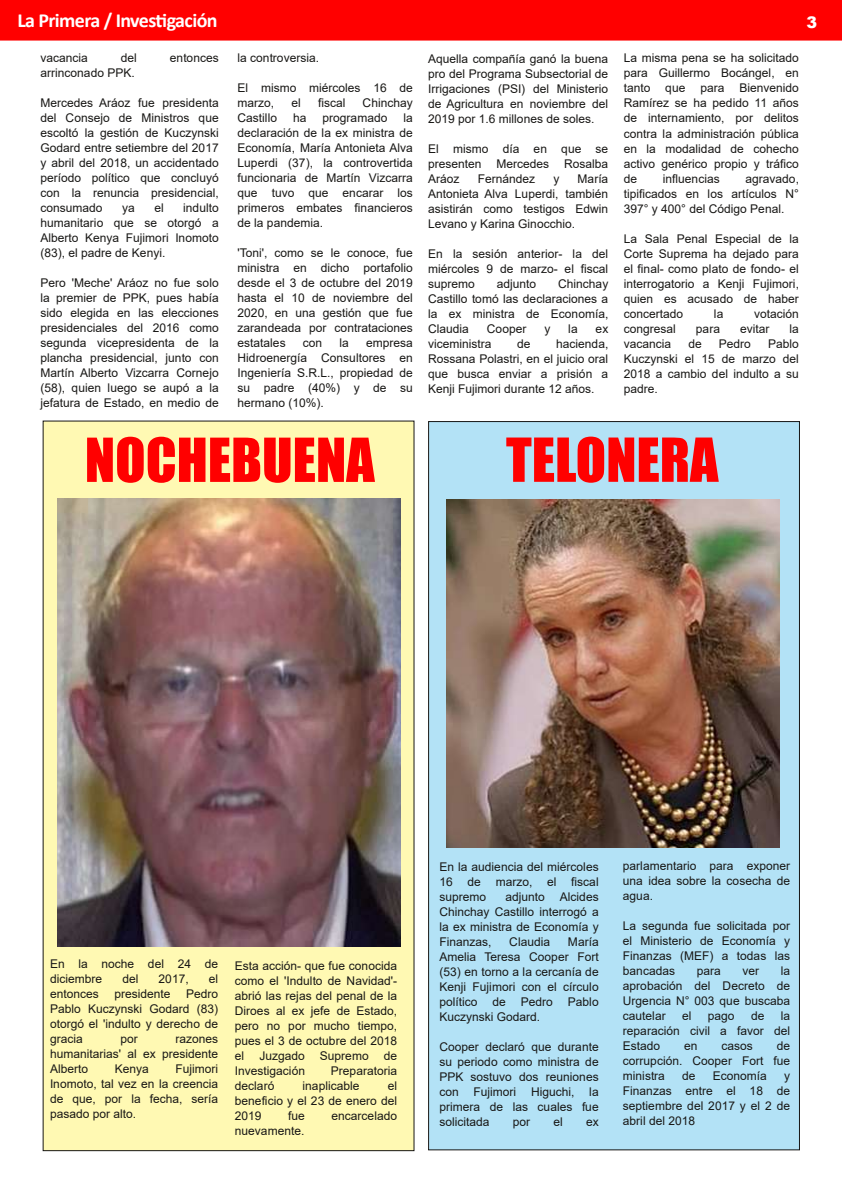
<style>
.page{position:relative;width:842px;height:1191px;background:#fff}
.page>*{position:absolute;margin:0;border:0;box-sizing:border-box;transform-origin:0 0}
.t1{font:56px "Impact";color:#f00}
.t2{font:700 20px "Calibri";letter-spacing:-.03em;color:#fff}
.t3{font:900 16px "Arial";color:#fff}
.t4{font:12px/15px "Arial";color:#181715;text-align:justify}
</style>
<div class="page">
<div style="left:0;top:0;width:841px;height:40px;background:#f00"></div>
<div style="left:0;top:0;width:842px;height:41px;border:1px solid #f00"></div>
<div style="left:429px;top:421px;width:370px;height:728px;background:#b3e2f6"></div>
<div style="left:43px;top:421px;width:371px;height:729px;background:#fff9b3"></div>
<img style="left:447px;top:499px;width:333px;height:349px">
<img style="left:57px;top:498px;width:344px;height:448px">
<h2 class="t2" style="left:17px;top:12px;width:202px">La Primera / Investigación</h2>
<h3 class="t3" style="left:806px;top:10px;width:12px">3</h3>
<p class="t4" style="left:40px;top:50px;width:49px">vacancia</p>
<p class="t4" style="left:121px;top:50px;width:18px">del</p>
<p class="t4" style="left:170px;top:50px;width:50px">entonces</p>
<p class="t4" style="left:40px;top:65px;width:96px">arrinconado PPK.</p>
<p class="t4" style="left:40px;top:95px;width:180px">Mercedes Aráoz fue presidenta del Consejo de Ministros que escoltó la gestión de Kuczynski Godard entre setiembre del 2017 y abril del 2018, un accidentado período político que concluyó con la renuncia presidencial, consumado</p>
<p class="t4" style="left:238px;top:50px;width:83px">la controversia.</p>
<p class="t4" style="left:238px;top:80px;width:177px">El mismo miércoles 16 de marzo,</p>
<p class="t4" style="left:624px;top:51px;width:177px">La misma pena se ha solicitado para Guillermo Bocángel, en tanto que para Bienvenido Ramírez se ha pedido 11 años de internamiento, por delitos contra la administración pública en la modalidad de cohecho activo genérico propio y tráfico de</p>
<p class="t4" style="left:428px;top:51px;width:182px">Aquella compañía ganó la buena pro del Programa Subsectorial de Irrigaciones (PSI) del Ministerio de Agricultura en noviembre del 2019 por 1.6 millones de soles.</p>
<p class="t4" style="left:428px;top:141px;width:182px">El mismo día en que se presenten Mercedes Rosalba Aráoz</p>
<p class="t4" style="left:291px;top:95px;width:11px">el</p>
<p class="t4" style="left:318px;top:95px;width:29px">fiscal</p>
<p class="t4" style="left:363px;top:95px;width:52px">Chinchay</p>
<p class="t4" style="left:238px;top:110px;width:41px">Castillo</p>
<p class="t4" style="left:293px;top:110px;width:15px">ha</p>
<p class="t4" style="left:322px;top:110px;width:66px">programado</p>
<p class="t4" style="left:238px;top:110px;width:177px;text-indent:166px">la declaración de la ex ministra de Economía, María Antonieta Alva Luperdi (37), la controvertida funcionaria de Martín Vizcarra que tuvo que encarar los primeros embates financieros de la pandemia.</p>
<p class="t4" style="left:238px;top:245px;width:177px">'Toni', como se le conoce, fue ministra en dicho portafolio desde el 3 de octubre del 2019 hasta el 10 de noviembre del 2020, en una gestión que fue zarandeada por contrataciones estatales</p>
<p class="t4" style="left:663px;top:171px;width:58px">influencias</p>
<p class="t4" style="left:624px;top:171px;width:177px;text-indent:122px">agravado, tipificados en los artículos N° 397° y 400° del Código Penal.</p>
<p class="t4" style="left:624px;top:231px;width:177px">La Sala Penal Especial de la Corte Suprema ha dejado para el final- como plato de fondo- el interrogatorio a Kenji Fujimori, quien es acusado de haber concertado</p>
<p class="t4" style="left:428px;top:171px;width:182px;text-indent:150px">María Antonieta Alva Luperdi, también asistirán como testigos Edwin Levano y Karina Ginocchio.</p>
<p class="t4" style="left:428px;top:246px;width:182px">En la sesión anterior- la del miércoles 9 de marzo- el fiscal supremo</p>
<p class="t4" style="left:478px;top:171px;width:59px">Fernández</p>
<p class="t4" style="left:553px;top:171px;width:7px">y</p>
<p class="t4" style="left:40px;top:200px;width:180px;text-indent:143px">indulto humanitario que se otorgó a Alberto Kenya Fujimori Inomoto (83), el padre de Kenyi.</p>
<p class="t4" style="left:40px;top:275px;width:180px">Pero 'Meche' Aráoz no fue solo la premier de PPK, pues había sido elegida en las elecciones presidenciales del 2016 como segunda vicepresidenta de la plancha presidencial, junto con Martín Alberto Vizcarra Cornejo (58), quien luego se aupó a la jefatura de Estado, en medio de</p>
<p class="t4" style="left:122px;top:200px;width:14px">ya</p>
<p class="t4" style="left:154px;top:200px;width:11px">el</p>
<p class="t4" style="left:428px;top:276px;width:182px;text-indent:130px">Chinchay Castillo tomó las declaraciones a la ex ministra de Economía, Claudia</p>
<p class="t4" style="left:497px;top:276px;width:41px">adjunto</p>
<p class="t4" style="left:714px;top:306px;width:11px">la</p>
<p class="t4" style="left:754px;top:306px;width:46px">votación</p>
<p class="t4" style="left:487px;top:321px;width:41px">Cooper</p>
<p class="t4" style="left:544px;top:321px;width:7px">y</p>
<p class="t4" style="left:568px;top:321px;width:11px">la</p>
<p class="t4" style="left:596px;top:321px;width:14px">ex</p>
<p class="t4" style="left:428px;top:336px;width:65px">viceministra</p>
<p class="t4" style="left:517px;top:336px;width:15px">de</p>
<p class="t4" style="left:624px;top:321px;width:54px">congresal</p>
<p class="t4" style="left:696px;top:321px;width:26px">para</p>
<p class="t4" style="left:740px;top:321px;width:31px">evitar</p>
<p class="t4" style="left:789px;top:321px;width:11px">la</p>
<p class="t4" style="left:624px;top:336px;width:49px">vacancia</p>
<p class="t4" style="left:688px;top:336px;width:15px">de</p>
<p class="t4" style="left:719px;top:336px;width:34px">Pedro</p>
<p class="t4" style="left:303px;top:335px;width:21px">con</p>
<p class="t4" style="left:339px;top:335px;width:11px">la</p>
<p class="t4" style="left:624px;top:336px;width:177px;text-indent:144px">Pablo Kuczynski el 15 de marzo del 2018 a cambio del indulto a su padre.</p>
<p class="t4" style="left:428px;top:336px;width:182px;text-indent:128px">hacienda, Rossana Polastri, en el juicio oral que busca enviar a prisión a Kenji Fujimori durante 12 años.</p>
<p class="t4" style="left:238px;top:335px;width:177px;text-indent:128px">empresa Hidroenergía Consultores en Ingeniería S.R.L., propiedad de su padre (40%) y de su hermano (10%).</p>
<h1 class="t1" style="left:85px;top:425px;width:291px">NOCHEBUENA</h1>
<h1 class="t1" style="left:506px;top:425px;width:214px">TELONERA</h1>
<p class="t4" style="left:50px;top:956px;width:170px">En la noche del 24 de diciembre</p>
<p class="t4" style="left:122px;top:971px;width:18px">del</p>
<p class="t4" style="left:159px;top:971px;width:32px">2017,</p>
<p class="t4" style="left:209px;top:971px;width:11px">el</p>
<p class="t4" style="left:50px;top:986px;width:170px;text-indent:136px">Pedro Pablo Kuczynski Godard (83) otorgó el 'indulto y derecho de gracia</p>
<p class="t4" style="left:50px;top:986px;width:50px">entonces</p>
<p class="t4" style="left:114px;top:986px;width:58px">presidente</p>
<p class="t4" style="left:50px;top:1031px;width:170px;text-indent:125px">razones humanitarias' al ex presidente Alberto</p>
<p class="t4" style="left:120px;top:1031px;width:19px">por</p>
<p class="t4" style="left:50px;top:1061px;width:170px;text-indent:125px">Fujimori Inomoto, tal vez en la creencia de que, por la fecha, sería pasado por alto.</p>
<p class="t4" style="left:115px;top:1061px;width:36px">Kenya</p>
<p class="t4" style="left:235px;top:958px;width:164px">Esta acción- que fue conocida como el 'Indulto de Navidad'- abrió las rejas del penal de la Diroes al ex jefe de Estado, pero no por mucho tiempo, pues el 3 de octubre del 2018 el</p>
<p class="t4" style="left:259px;top:1048px;width:47px">Juzgado</p>
<p class="t4" style="left:320px;top:1048px;width:50px">Supremo</p>
<p class="t4" style="left:384px;top:1048px;width:15px">de</p>
<p class="t4" style="left:235px;top:1063px;width:72px">Investigación</p>
<p class="t4" style="left:331px;top:1063px;width:68px">Preparatoria</p>
<p class="t4" style="left:235px;top:1078px;width:41px">declaró</p>
<p class="t4" style="left:303px;top:1078px;width:58px">inaplicable</p>
<p class="t4" style="left:235px;top:1078px;width:164px;text-indent:153px">el beneficio y el 23 de enero del 2019</p>
<p class="t4" style="left:288px;top:1108px;width:18px">fue</p>
<p class="t4" style="left:332px;top:1108px;width:67px">encarcelado</p>
<p class="t4" style="left:235px;top:1123px;width:71px">nuevamente.</p>
<p class="t4" style="left:439px;top:859px;width:161px">En la audiencia del miércoles 16 de marzo, el fiscal supremo</p>
<p class="t4" style="left:439px;top:889px;width:161px;text-indent:120px">Alcides Chinchay Castillo interrogó a la ex ministra de Economía y Finanzas,</p>
<p class="t4" style="left:505px;top:889px;width:41px">adjunto</p>
<p class="t4" style="left:509px;top:934px;width:42px">Claudia</p>
<p class="t4" style="left:439px;top:934px;width:161px;text-indent:129px">María Amelia Teresa Cooper Fort (53) en torno a la cercanía de Kenji Fujimori con el círculo político de Pedro Pablo Kuczynski Godard.</p>
<p class="t4" style="left:439px;top:1039px;width:161px">Cooper declaró que durante su periodo como ministra de PPK sostuvo dos reuniones con Fujimori Higuchi, la primera de las cuales fue solicitada</p>
<p class="t4" style="left:513px;top:1114px;width:19px">por</p>
<p class="t4" style="left:553px;top:1114px;width:11px">el</p>
<p class="t4" style="left:586px;top:1114px;width:14px">ex</p>
<p class="t4" style="left:623px;top:858px;width:169px">parlamentario para exponer una idea sobre la cosecha de agua.</p>
<p class="t4" style="left:623px;top:918px;width:169px">La segunda fue solicitada por el Ministerio de Economía y Finanzas (MEF) a todas las bancadas</p>
<p class="t4" style="left:623px;top:963px;width:169px;text-indent:158px">la aprobación del Decreto de Urgencia N° 003 que buscaba cautelar</p>
<p class="t4" style="left:697px;top:963px;width:26px">para</p>
<p class="t4" style="left:742px;top:963px;width:18px">ver</p>
<p class="t4" style="left:623px;top:1008px;width:169px;text-indent:158px">la reparación civil a favor del Estado</p>
<p class="t4" style="left:682px;top:1008px;width:11px">el</p>
<p class="t4" style="left:708px;top:1008px;width:28px">pago</p>
<p class="t4" style="left:751px;top:1008px;width:15px">de</p>
<p class="t4" style="left:623px;top:1038px;width:169px;text-indent:154px">de corrupción. Cooper Fort fue ministra</p>
<p class="t4" style="left:684px;top:1038px;width:15px">en</p>
<p class="t4" style="left:721px;top:1038px;width:33px">casos</p>
<p class="t4" style="left:682px;top:1068px;width:15px">de</p>
<p class="t4" style="left:713px;top:1068px;width:56px">Economía</p>
<p class="t4" style="left:623px;top:1068px;width:169px;text-indent:161px">y Finanzas entre el 18 de septiembre del 2017 y el 2 de abril del 2018</p>
</div>
